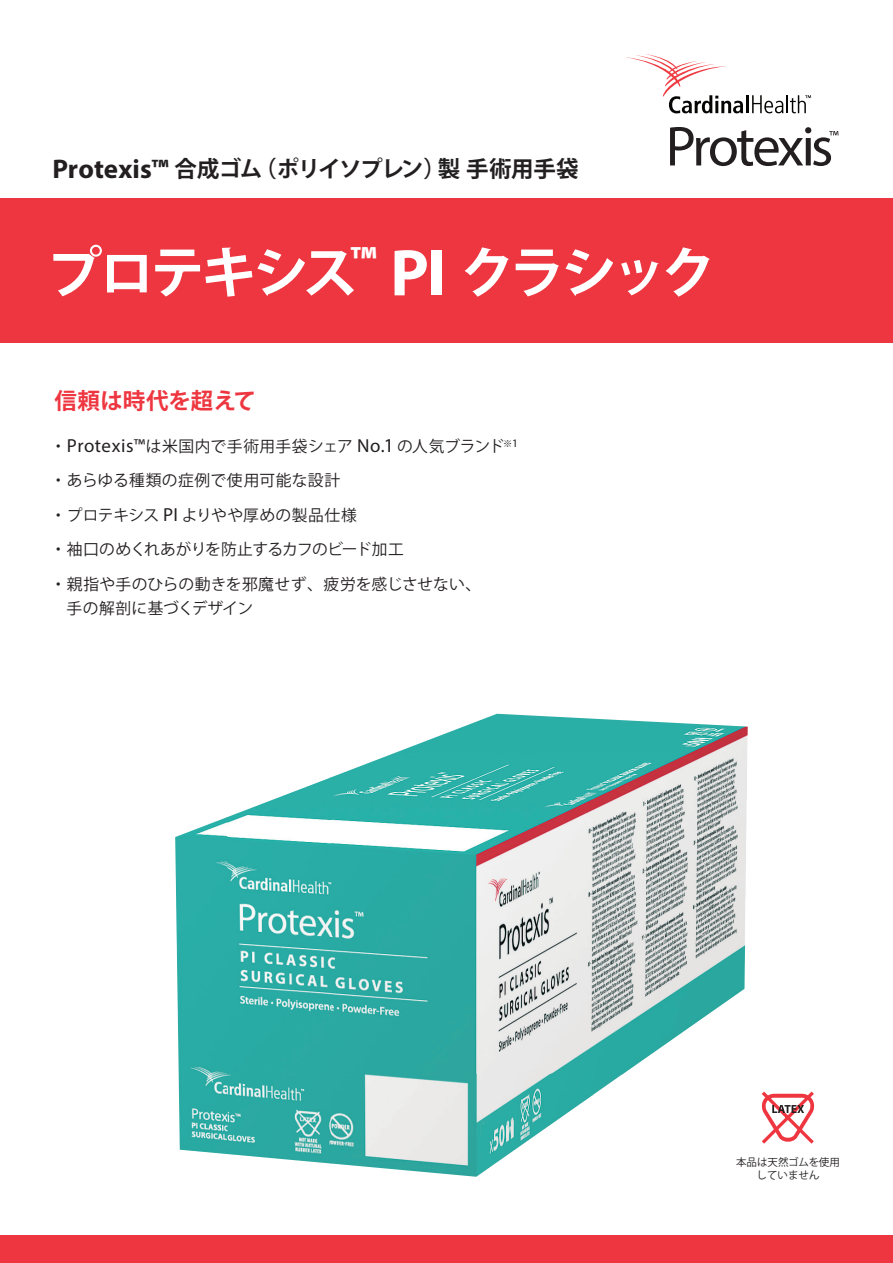
<style>
.page{position:relative;width:893px;height:1263px;background:#fff}
.page>*{position:absolute;margin:0;border:0;box-sizing:border-box;transform-origin:0 0}
.t1{font:700 55.5px "Koz Go Pr 6 N";letter-spacing:-.08em;color:#fff}
.t2{font:700 22.5px "Koz Go Pr 6 N";letter-spacing:-.04em;color:#231f20}
.t3{font:700 22.5px "Koz Go Pr 6 N";letter-spacing:.005em;color:#ee3640}
.t4{font:15.75px/34.5px "Koz Go Pr 6 N";letter-spacing:.01em;color:#231f20}
.t5{font:10.5px/12.6px "Koz Go Pro";color:#231f20;text-align:center}
.s1{font-family:"Myriad Pro";font-size:27px}
.s2{font-family:"Myriad Pro";font-size:66.6px}
.s3{font-family:"Myriad Pro";font-size:18.9px}
.s4{font-family:"Myriad Pro";font-size:19.65px}
</style>
<div class="page">
<div style="left:0;top:198px;width:893px;height:145px;background:#ee3640"></div>
<div style="left:0;top:1236px;width:893px;height:27px;background:#ee3640"></div>
<hr style="left:746px;top:95px;width:3px;height:18px;background:#050504">
<svg style="left:626px;top:54px;width:117px;height:59px"></svg>
<svg style="left:752px;top:95px;width:59px;height:18px"></svg>
<svg style="left:670px;top:127px;width:168px;height:39px"></svg>
<img style="left:331px;top:714px;width:417px;height:360px">
<img style="left:227px;top:777px;width:104px;height:386px">
<img style="left:175px;top:817px;width:52px;height:337px">
<img style="left:331px;top:1073px;width:261px;height:104px">
<img style="left:591px;top:1073px;width:32px;height:23px">
<svg style="left:761px;top:1091px;width:54px;height:53px"></svg>
<h2 class="t2" style="left:52px;top:156px;width:528px"><span class="s1">Protexis™</span> 合成ゴム（ポリイソプレン）製手術用手袋</h2>
<h1 class="t1" style="left:47px;top:241px;width:671px">プロテキシス<sup>™</sup> <span class="s2">PI</span> クラシック</h1>
<h2 class="t3" style="left:54px;top:388px;width:203px">信頼は時代を超えて</h2>
<p class="t4" style="left:51px;top:429px;width:469px">・<span class="s3">Protexis™</span>は米国内で手術用手袋シェア <span class="s3">No.</span><span class="s4">1</span> の人気ブランド<sup>※</sup><sup>1</sup>・あらゆる種類の症例で使用可能な設計<br>・プロテキシス <span class="s3">PI</span> よりやや厚めの製品仕様<br>・袖口のめくれあがりを防止するカフのビード加工<br>・親指や手のひらの動きを邪魔せず、疲労を感じさせない、</p>
<p class="t4" style="left:67px;top:591px;width:188px">手の解剖に基づくデザイン</p>
<p class="t5" style="left:736px;top:1156px;width:105px">本品は天然ゴムを使用していません</p>
</div>
